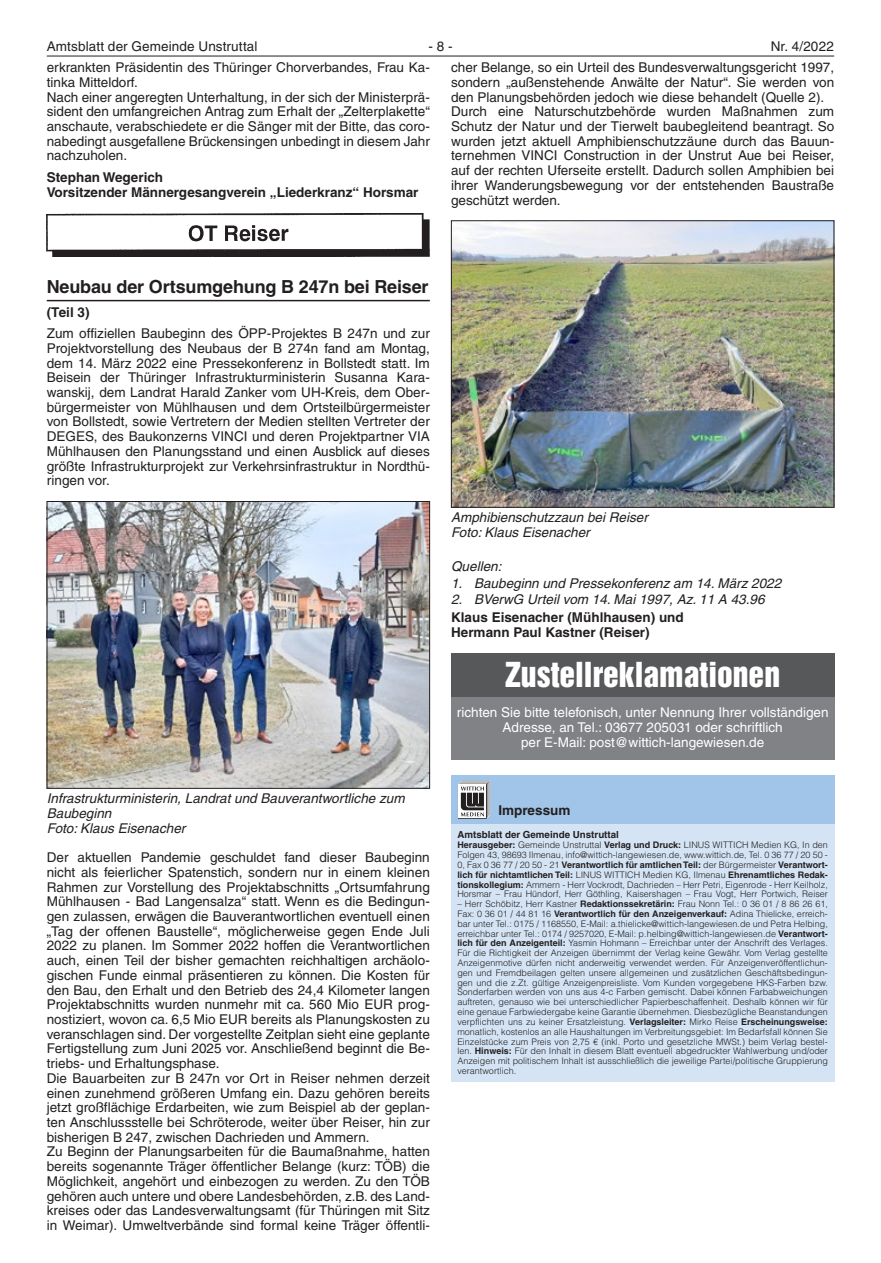
<style>
.page{position:relative;width:881px;height:1263px;background:#fff}
.page>*{position:absolute;margin:0;border:0;box-sizing:border-box;transform-origin:0 0}
.Zustell_ueber{font:31.5px "Helvetica Inserat LT";color:#fff}
.Überschrift{font:700 18px "Helvetica LT";letter-spacing:-.01em;color:#231f20}
.t1{font:13.5px/14.7px "Helvetica LT";color:#231f20;text-align:justify}
.Bildunterschrift{font:italic 13.5px/14.7px "Helvetica LT";color:#231f20}
.Impressum_kopfz{font:700 13.5px "Helvetica LT";color:#231f20}
.Zustell_norm{font:13.5px/14.7px "Helvetica LT";color:#fff;text-align:center}
.Impressum_oben{font:700 9.75px "Helvetica LT";color:#231f20}
.Impressum_Norm{font:300 9px/9.8px "Helvetica LT";color:#231f20;text-align:justify}
.s1{font-weight:700}
</style>
<div class="page">
<hr style="left:47px;top:56px;width:786px;height:1px;background:#231f20">
<img style="left:453px;top:222px;width:378px;height:283px">
<div style="left:451px;top:220px;width:382px;height:287px;border:1px solid #231f20"></div>
<div style="left:451px;top:653px;width:382px;height:106px;background:#808285"></div>
<div style="left:451px;top:653px;width:382px;height:44px;background:#57585a"></div>
<div style="left:451px;top:812px;width:382px;height:269px;background:#d4e4f4"></div>
<div style="left:451px;top:775px;width:382px;height:48px;background:#a0c5e8"></div>
<svg style="left:458px;top:781px;width:32px;height:38px"></svg>
<hr style="left:47px;top:300px;width:382px;height:1px;background:#231f20">
<img style="left:47px;top:214px;width:382px;height:43px">
<img style="left:49px;top:503px;width:378px;height:283px">
<div style="left:47px;top:501px;width:382px;height:287px;border:1px solid #231f20"></div>
<p class="t1" style="left:47px;top:39px;width:212px">Amtsblatt der Gemeinde Unstruttal</p>
<p class="t1" style="left:428px;top:39px;width:26px">- 8 -</p>
<p class="t1" style="left:451px;top:35px;width:384px;line-height:21.3px;text-align:right">Nr. 4/2022<br>cher Belange, so ein Urteil des Bundesverwaltungsgericht 1997,</p>
<p class="t1" style="left:451px;top:75px;width:384px">sondern „außenstehende Anwälte der Natur“. Sie werden von den Planungsbehörden jedoch wie diese behandelt (Quelle 2).</p>
<p class="t1" style="left:451px;top:104px;width:384px">Durch eine Naturschutzbehörde wurden Maßnahmen zum Schutz der Natur und der Tierwelt baubegleitend beantragt. So wurden jetzt aktuell Amphibienschutzzäune durch das Bauun&shy;ternehmen VINCI Construction in der Unstrut Aue bei Reiser, auf der rechten Uferseite erstellt. Dadurch sollen Amphibien bei ihrer Wanderungsbewegung vor der entstehenden Baustraße geschützt werden.</p>
<p class="t1" style="left:47px;top:60px;width:384px">erkrankten Präsidentin des Thüringer Chorverbandes, Frau Ka&shy;tinka Mitteldorf.</p>
<p class="t1" style="left:47px;top:89px;width:384px">Nach einer angeregten Unterhaltung, in der sich der Ministerprä&shy;sident den umfangreichen Antrag zum Erhalt der „Zelterplakette“ anschaute, verabschiedete er die Sänger mit der Bitte, das coro&shy;nabedingt ausgefallene Brückensingen unbedingt in diesem Jahr nachzuholen.</p>
<p class="Impressum_kopfz" style="left:47px;top:169px;width:118px">Stephan Wegerich</p>
<p class="Impressum_kopfz" style="left:47px;top:184px;width:373px">Vorsitzender Männergesangverein „Liederkranz“ Horsmar</p>
<p class="Überschrift" style="left:47px;top:276px;width:383px">Neubau der Ortsumgehung B 247n bei Reiser</p>
<p class="Impressum_kopfz" style="left:47px;top:304px;width:44px">(Teil 3)</p>
<p class="t1" style="left:47px;top:326px;width:384px">Zum offiziellen Baubeginn des ÖPP-Projektes B 247n und zur Projektvorstellung des Neubaus der B 274n fand am Montag, dem 14. März 2022 eine Pressekonferenz in Bollstedt statt. Im Beisein der Thüringer Infrastrukturministerin Susanna Kara&shy;wanskij, dem Landrat Harald Zanker vom UH-Kreis, dem Ober&shy;bürgermeister von Mühlhausen und dem Ortsteilbürgermeister von Bollstedt, sowie Vertretern der Medien stellten Vertreter der DEGES, des Baukonzerns VINCI und deren Projektpartner VIA Mühlhausen den Planungsstand und einen Ausblick auf dieses größte Infrastrukturprojekt zur Verkehrsinfrastruktur in Nordthü&shy;ringen vor.</p>
<p class="Bildunterschrift" style="left:47px;top:791px;width:359px">Infrastrukturministerin, Landrat und Bauverantwortliche zum<br>Baubeginn<br>Foto: Klaus Eisenacher</p>
<p class="t1" style="left:47px;top:850px;width:384px">Der aktuellen Pandemie geschuldet fand dieser Baubeginn nicht als feierlicher Spatenstich, sondern nur in einem kleinen Rahmen zur Vorstellung des Projektabschnitts „Ortsumfahrung Mühlhausen - Bad Langensalza“ statt. Wenn es die Bedingun&shy;gen zulassen, erwägen die Bauverantwortlichen eventuell einen „Tag der offenen Baustelle“, möglicherweise gegen Ende Juli 2022 zu planen. Im Sommer 2022 hoffen die Verantwortlichen auch, einen Teil der bisher gemachten reichhaltigen archäolo&shy;gischen Funde einmal präsentieren zu können. Die Kosten für den Bau, den Erhalt und den Betrieb des 24,4 Kilometer langen Projektabschnitts wurden nunmehr mit ca. 560 Mio EUR prog&shy;nostiziert, wovon ca. 6,5 Mio EUR bereits als Planungskosten zu veranschlagen sind. Der vorgestellte Zeitplan sieht eine geplante Fertigstellung zum Juni 2025 vor. Anschließend beginnt die Be&shy;triebs- und Erhaltungsphase.</p>
<p class="t1" style="left:47px;top:1071px;width:384px">Die Bauarbeiten zur B 247n vor Ort in Reiser nehmen derzeit einen zunehmend größeren Umfang ein. Dazu gehören bereits jetzt großflächige Erdarbeiten, wie zum Beispiel ab der geplan&shy;ten Anschlussstelle bei Schröterode, weiter über Reiser, hin zur bisherigen B 247, zwischen Dachrieden und Ammern.</p>
<p class="t1" style="left:47px;top:1144px;width:384px">Zu Beginn der Planungsarbeiten für die Baumaßnahme, hatten bereits sogenannte Träger öffentlicher Belange (kurz: TÖB) die Möglichkeit, angehört und einbezogen zu werden. Zu den TÖB gehören auch untere und obere Landesbehörden, z.B. des Land&shy;kreises oder das Landesverwaltungsamt (für Thüringen mit Sitz in Weimar). Umweltverbände sind formal keine Träger öffentli-</p>
<p class="Bildunterschrift" style="left:451px;top:510px;width:198px">Amphibienschutzzaun bei Reiser<br>Foto: Klaus Eisenacher</p>
<p class="Bildunterschrift" style="left:451px;top:559px;width:52px">Quellen:</p>
<p class="Bildunterschrift" style="left:451px;top:575px;width:13px">1.</p>
<p class="Bildunterschrift" style="left:474px;top:575px;width:308px">Baubeginn und Pressekonferenz am 14. März 2022</p>
<p class="Bildunterschrift" style="left:451px;top:592px;width:13px">2.</p>
<p class="Bildunterschrift" style="left:474px;top:592px;width:292px">BVerwG Urteil vom 14. Mai 1997, Az. 11 A 43.96</p>
<p class="Impressum_kopfz" style="left:451px;top:609px;width:234px">Klaus Eisenacher (Mühlhausen) und</p>
<p class="Impressum_kopfz" style="left:451px;top:624px;width:200px">Hermann Paul Kastner (Reiser)</p>
<p class="Zustell_ueber" style="left:505px;top:656px;width:276px">Zustellreklamationen</p>
<p class="Zustell_norm" style="left:456px;top:705px;width:373px">richten Sie bitte telefonisch, unter Nennung Ihrer vollständigen<br>Adresse, an Tel.: 03677 205031 oder schriftlich<br>per E-Mail: post@wittich-langewiesen.de</p>
<p class="Impressum_kopfz" style="left:498px;top:802px;width:74px">Impressum</p>
<p class="Impressum_oben" style="left:457px;top:829px;width:163px">Amtsblatt der Gemeinde Unstruttal</p>
<p class="Impressum_Norm" style="left:457px;top:840px;width:372px"><span class="s1">Herausgeber:</span> Gemeinde Unstruttal <span class="s1">Verlag und Druck:</span> LINUS WITTICH Medien KG, In den Folgen 43, 98693 Ilmenau, info@wittich-langewiesen.de, www.wittich.de, Tel. 0 36 77 / 20 50 - 0, Fax 0 36 77 / 20 50 - 21 <span class="s1">Verantwortlich für amtlichen Teil:</span> der Bürgermeister <span class="s1">Verantwort&shy;lich für nichtamtlichen Teil:</span> LINUS WITTICH Medien KG, Ilmenau <span class="s1">Ehrenamtliches Redak&shy;tionskollegium:</span> Ammern - Herr Vockrodt, Dachrieden – Herr Petri, Eigenrode - Herr Keilholz, Horsmar – Frau Hündorf, Herr Göthling, Kaisershagen – Frau Vogt, Herr Portwich, Reiser</p>
<p class="Impressum_Norm" style="left:457px;top:899px;width:372px">– Herr Schöbitz, Herr Kastner <span class="s1">Redaktionssekretärin:</span> Frau Nonn Tel.: 0 36 01 / 8 86 26 61, Fax: 0 36 01 / 44 81 16 <span class="s1">Verantwortlich für den Anzeigenverkauf:</span> Adina Thielicke, erreich&shy;bar unter Tel.: 0175 / 1168550, E-Mail: a.thielicke@wittich-langewiesen.de und Petra Helbing, erreichbar unter Tel.: 0174 / 9257020, E-Mail: p.helbing@wittich-langewiesen.de <span class="s1">Verantwort&shy;lich für den Anzeigenteil:</span> Yasmin Hohmann – Erreichbar unter der Anschrift des Verlages.<br>Für die Richtigkeit der Anzeigen übernimmt der Verlag keine Gewähr. Vom Verlag gestellte Anzeigenmotive dürfen nicht anderweitig verwendet werden. Für Anzeigenveröffentlichun&shy;gen und Fremdbeilagen gelten unsere allgemeinen und zusätzlichen Geschäftsbedingun&shy;gen und die z.Zt. gültige Anzeigenpreisliste. Vom Kunden vorgegebene HKS-Farben bzw.<br>Sonderfarben werden von uns aus 4-c Farben gemischt. Dabei können Farbabweichungen auftreten, genauso wie bei unterschiedlicher Papierbeschaffenheit. Deshalb können wir für eine genaue Farbwiedergabe keine Garantie übernehmen. Diesbezügliche Beanstandungen verpflichten uns zu keiner Ersatzleistung. <span class="s1">Verlagsleiter:</span> Mirko Reise <span class="s1">Erscheinungsweise: </span>monatlich, kostenlos an alle Haushaltungen im Verbreitungsgebiet: Im Bedarfsfall können Sie Einzelstücke zum Preis von 2,75 € (inkl. Porto und gesetzliche MWSt.) beim Verlag bestel&shy;len. <span class="s1">Hinweis:</span> Für den Inhalt in diesem Blatt eventuell abgedruckter Wahlwerbung und/oder Anzeigen mit politischem Inhalt ist ausschließlich die jeweilige Partei/politische Gruppierung verantwortlich.</p>
</div>
